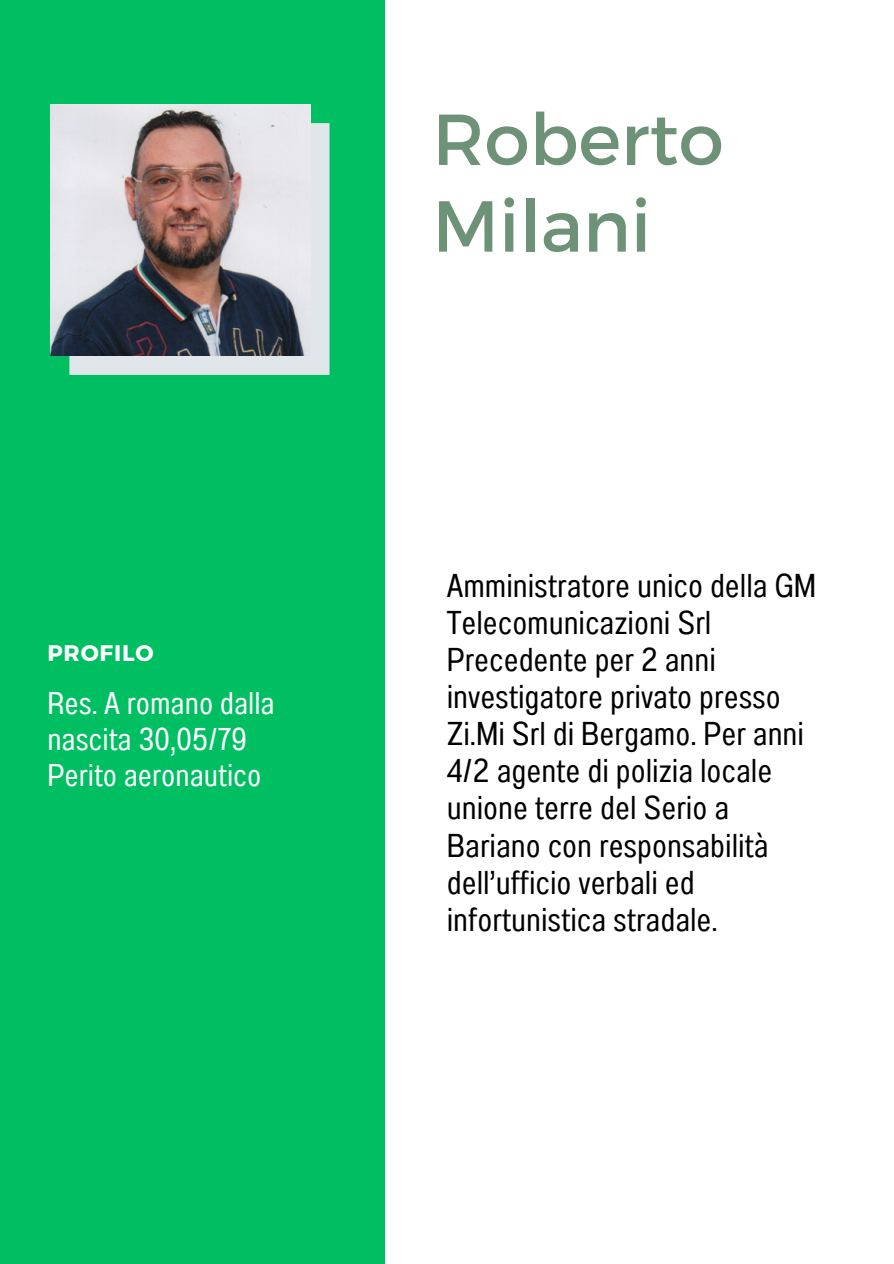
<style>
.page{position:relative;width:894px;height:1264px;background:#fff}
.page>*{position:absolute;margin:0;border:0;box-sizing:border-box;transform-origin:0 0}
.t1{font:72px/86.7px "Montserrat";color:#6e9277}
.t2{font:33px/37.2px "Anantason Wd 62";color:#000}
.t3{font:31.5px/36px "Anantason Wd 62";color:#fff}
.t4{font:700 22.5px "Montserrat";letter-spacing:.04em;color:#fff}
</style>
<div class="page">
<div style="left:0;top:0;width:384px;height:1263px;background:#00bf63"></div>
<div style="left:69px;top:123px;width:260px;height:252px;background:#e0e6e9"></div>
<img style="left:50px;top:104px;width:260px;height:252px">
<h2 class="t4" style="left:47px;top:638px;width:108px">PROFILO</h2>
<h1 class="t3" style="left:47px;top:684px;width:229px">Res. A romano dalla nascita 30,05/79<br>Perito aeronautico</h1>
<p class="t1" style="left:432px;top:92px;width:293px">Roberto<br>Milani</p>
<h2 class="t2" style="left:446px;top:566px;width:371px">Amministratore unico della GM<br>Telecomunicazioni Srl<br>Precedente per 2 anni investigatore privato presso<br>Zi.Mi Srl di Bergamo. Per anni<br>4/2 agente di polizia locale unione terre del Serio a<br>Bariano con responsabilità dell’ufficio verbali ed infortunistica stradale.</h2>
</div>
